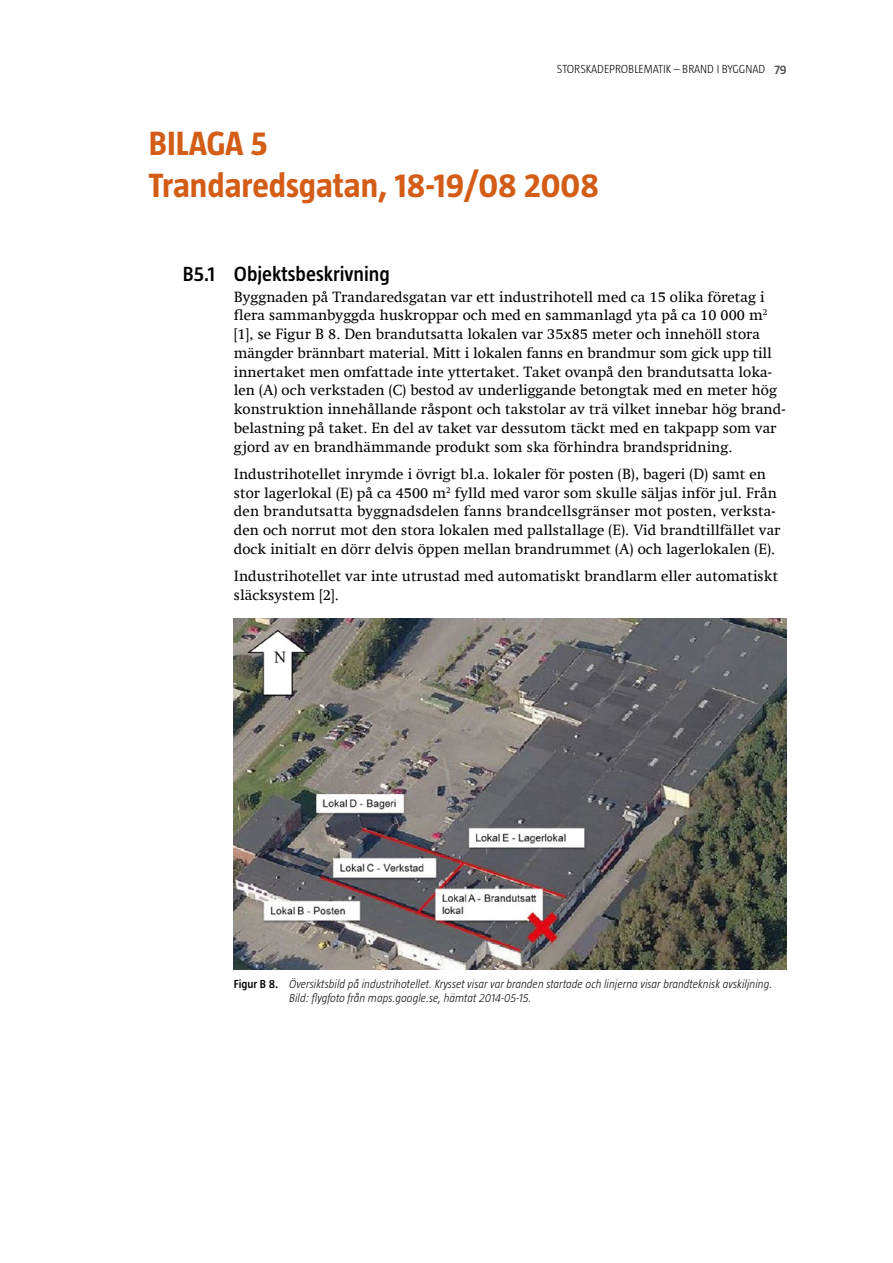
<style>
.page{position:relative;width:893px;height:1263px;background:#fff}
.page>*{position:absolute;margin:0;border:0;box-sizing:border-box;transform-origin:0 0}
.t1{font:700 34.5px/42px "Taz";color:#d35d17}
.H2_bilaga{font:600 21px "Taz";color:#000}
.t2{font:15px/18.8px "Swift Com";color:#000}
.Sidnummer__höger{font:600 12.75px "Taz";color:#4a4a49}
.Figurtext_bilaga{font:italic 300 12px/14.4px "Taz";color:#000}
.Sidhuvud__höger{font:300 12px "Taz";color:#000}
.s1{font-weight:600;font-style:normal}
</style>
<div class="page">
<hr style="left:0;top:0;width:1px;height:1263px;background:#cec9c0">
<img style="left:234px;top:619px;width:553px;height:350px">
<p class="Sidhuvud__höger" style="left:557px;top:63px;width:210px">STORSKADEPROBLEMATIK – BRAND I BYGGNAD</p>
<p class="Sidnummer__höger" style="left:774px;top:63px;width:14px">79</p>
<h1 class="t1" style="left:149px;top:122px;width:452px">BILAGA 5<br>Trandaredsgatan, 18-19/08 2008</h1>
<p class="H2_bilaga" style="left:183px;top:262px;width:209px">B5.1 Objektsbeskrivning</p>
<p class="t2" style="left:234px;top:287px;width:553px">Byggnaden på Trandaredsgatan var ett industrihotell med ca 15 olika företag i flera sammanbyggda huskroppar och med en sammanlagd yta på ca 10 000 m<sup>2 </sup>[1], se Figur B 8. Den brandutsatta lokalen var 35x85 meter och innehöll stora mängder brännbart material. Mitt i lokalen fanns en brandmur som gick upp till innertaket men omfattade inte yttertaket. Taket ovanpå den brandutsatta loka&shy;len (A) och verkstaden (C) bestod av underliggande betongtak med en meter hög konstruktion innehållande råspont och takstolar av trä vilket innebar hög brand&shy;belastning på taket. En del av taket var dessutom täckt med en takpapp som var gjord av en brandhämmande produkt som ska förhindra brandspridning.</p>
<p class="t2" style="left:234px;top:464px;width:548px">Industrihotellet inrymde i övrigt bl.a. lokaler för posten (B), bageri (D) samt en stor lagerlokal (E) på ca 4500 m<sup>2</sup> fylld med varor som skulle säljas inför jul. Från den brandutsatta byggnadsdelen fanns brandcellsgränser mot posten, verksta&shy;den och norrut mot den stora lokalen med pallstallage (E). Vid brandtillfället var dock initialt en dörr delvis öppen mellan brandrummet (A) och lagerlokalen (E).</p>
<p class="t2" style="left:234px;top:567px;width:546px">Industrihotellet var inte utrustad med automatiskt brandlarm eller automatiskt släcksystem [2].</p>
<p class="Figurtext_bilaga" style="left:289px;top:976px;width:485px;text-indent:-55px"><span class="s1">Figur B 8.</span> Översiktsbild på industrihotellet. Krysset visar var branden startade och linjerna visar brandteknisk avskiljning.<br>Bild: flygfoto från maps.google.se, hämtat 2014-05-15.</p>
</div>
